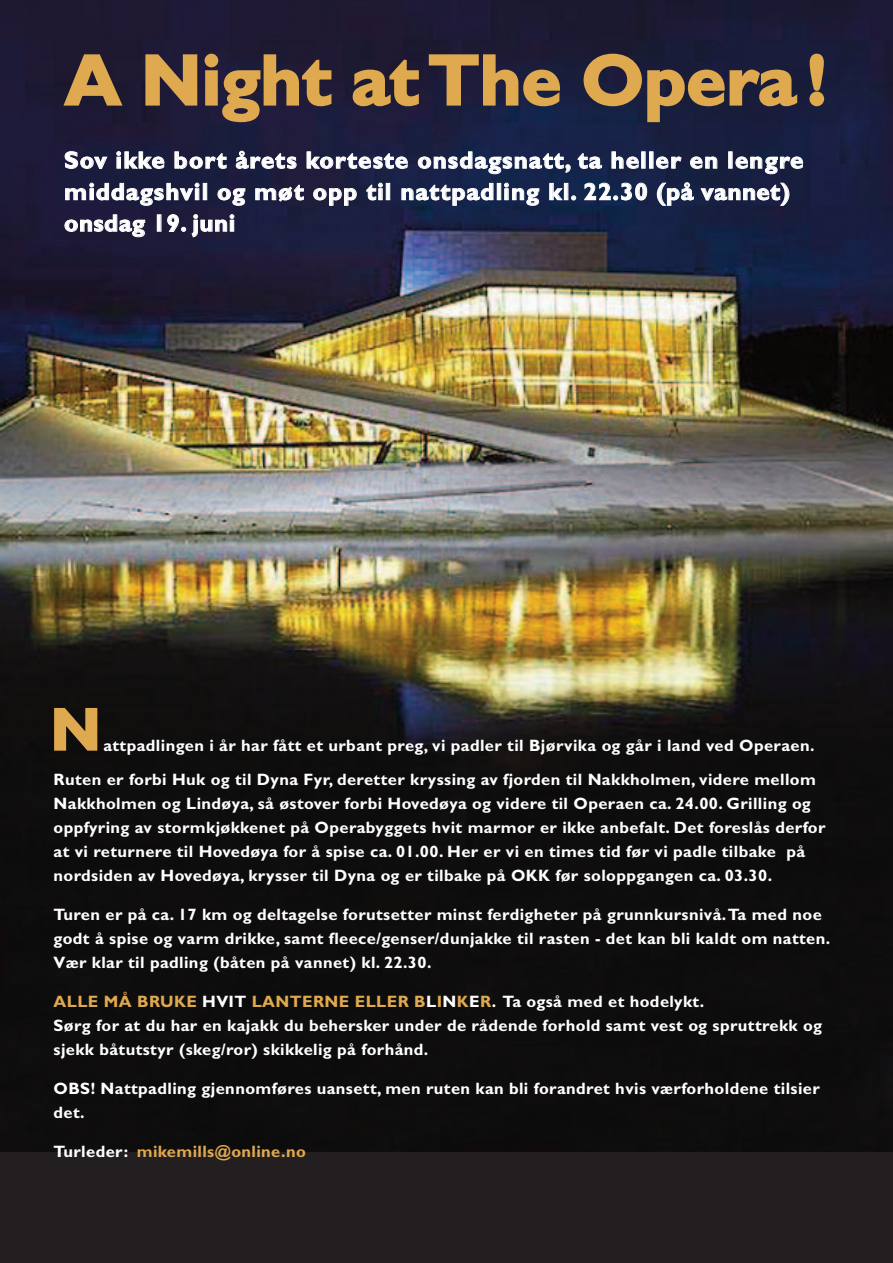
<style>
.page{position:relative;width:893px;height:1263px;background:#fff}
.page>*{position:absolute;margin:0;border:0;box-sizing:border-box;transform-origin:0 0}
.t1{font:700 72px "Gill Sans";color:#dfa94f}
.t2{font:700 60px "Gill Sans";color:#dfa94f}
.t3{font:700 24px/31.5px "Gill Sans";letter-spacing:.04em;color:#fff}
.t4{font:700 16.5px/24px "Gill Sans";letter-spacing:.025em;color:#fff}
.t5{font:700 16.5px "Gill Sans";letter-spacing:.025em;color:#dfa94f}
.s1{color:#dfa94f}
.s2{color:#fff}
</style>
<div class="page">
<img style="left:0;top:0;width:893px;height:1152px">
<div style="left:0;top:1152px;width:893px;height:111px;background:#231f20"></div>
<h1 class="t1" style="left:65px;top:53px;width:763px">A Night atThe Opera !</h1>
<h3 class="t3" style="left:64px;top:147px;width:741px">Sov ikke bort årets korteste onsdagsnatt, ta heller en lengre middagshvil og møt opp til nattpadling kl. 22.30 (på vannet) onsdag 19. juni</h3>
<h2 class="t2" style="left:50px;top:707px;width:52px">N</h2>
<p class="t4" style="left:54px;top:729px;width:764px;line-height:34.5px;text-align:right">attpadlingen i år har fått et urbant preg, vi padler til Bjørvika og går i land ved Operaen.<br>Ruten er forbi Huk og til Dyna Fyr, deretter kryssing av fjorden til Nakkholmen, videre mellom</p>
<p class="t4" style="left:54px;top:793px;width:773px">Nakkholmen og Lindøya, så østover forbi Hovedøya og videre til Operaen ca. 24.00. Grilling og oppfyring av stormkjøkkenet på Operabyggets hvit marmor er ikke anbefalt. Det foreslås derfor at vi returnere til Hovedøya for å spise ca. 01.00. Her er vi en times tid før vi padle tilbake på nordsiden av Hovedøya, krysser til Dyna og er tilbake på OKK før soloppgangen ca. 03.30.</p>
<p class="t4" style="left:54px;top:904px;width:778px">Turen er på ca. 17 km og deltagelse forutsetter minst ferdigheter på grunnkursnivå.Ta med noe godt å spise og varm drikke, samt fleece/genser/dunjakke til rasten - det kan bli kaldt om natten.<br>Vær klar til padling (båten på vannet) kl. 22.30.</p>
<p class="t4" style="left:54px;top:991px;width:770px"><span class="s1">ALLE MÅ BRUKE</span> HVIT <span class="s1">LANTERNE ELLER B</span>L<span class="s1">I</span>N<span class="s1">K</span>E<span class="s1">R</span>. Ta også med et hodelykt.<br>Sørg for at du har en kajakk du behersker under de rådende forhold samt vest og spruttrekk og sjekk båtutstyr (skeg/ror) skikkelig på forhånd.</p>
<p class="t4" style="left:54px;top:1078px;width:768px">OBS! Nattpadling gjennomføres uansett, men ruten kan bli forandret hvis værforholdene tilsier det.</p>
<p class="t5" style="left:54px;top:1145px;width:254px"><span class="s2">Turleder:</span> mikemills@online.no</p>
</div>
